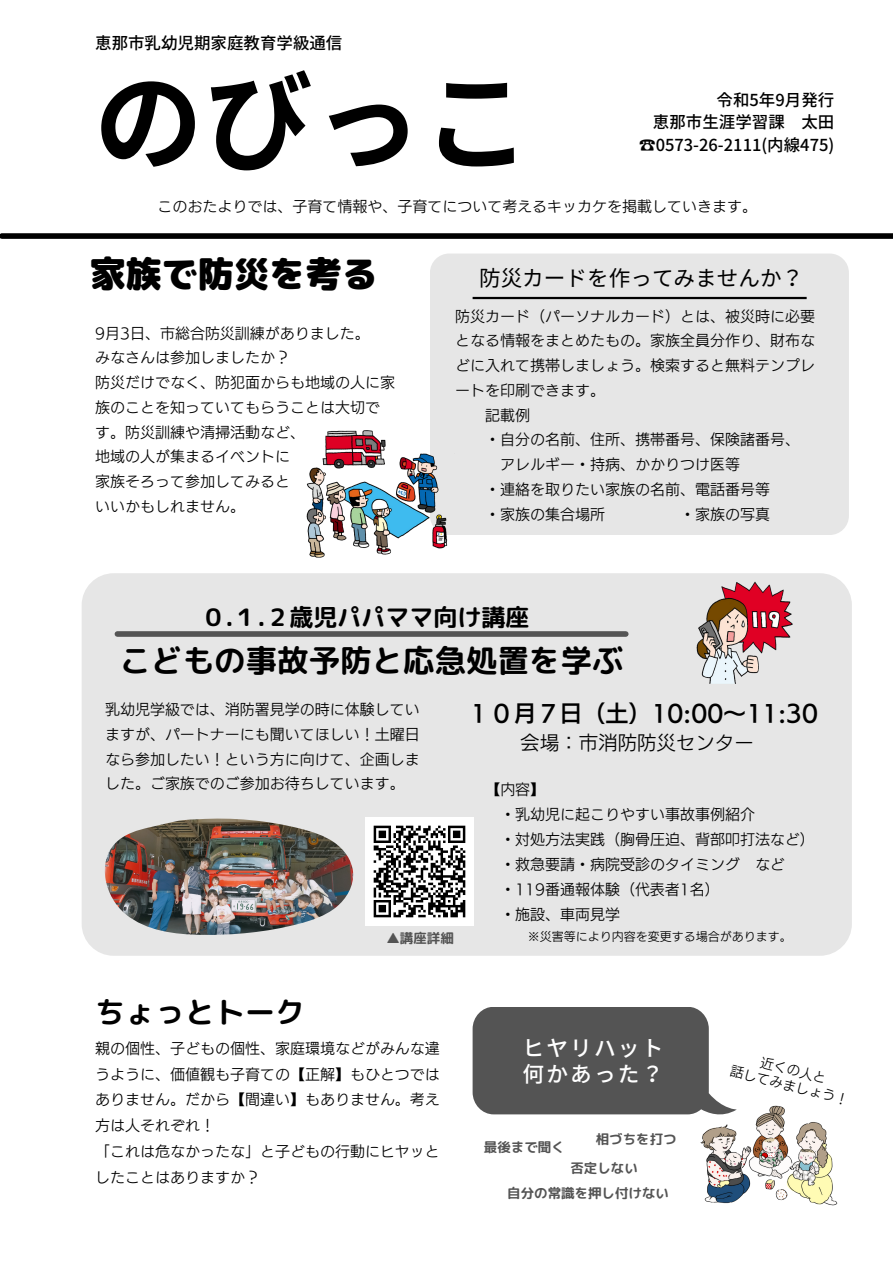
<style>
.page{position:relative;width:893px;height:1264px;background:#fff}
.page>*{position:absolute;margin:0;border:0;box-sizing:border-box;transform-origin:0 0}
.t1{font:700 109.35px "Noto Sans JP";color:#000}
.t2{font:36px "rounded mplus 1 p black";color:#000}
.t3{font:31.5px "rounded mplus 1 p bold";color:#000}
.t4{font:30px "rounded mplus 1 p bold";color:#000}
.t5{font:24px "rounded mplus 1 p bold";color:#000}
.t6{font:23.1px "Canva UD Kakugo Small Pr 6 N DB";color:#000}
.t7{font:500 21.75px "Noto Sans JP";letter-spacing:.1em;color:#fff}
.t8{font:21.6px "Noto Sans JP";color:#000}
.t9{font:19.5px "Canva UD Kakugo Small Pr 6 N R";color:#000}
.t10{font:500 16.5px "Noto Sans JP";color:#000}
.t11{font:15px/24.8px "Canva UD Kakugo Small Pr 6 N R";color:#000}
.t12{font:13.5px "rounded mplus 1 p bold";color:#545454}
.t13{font:13.5px "Canva UD Kakugo Small Pr 6 N R";color:#000}
.t14{font:12px "Canva UD Kakugo Small Pr 6 N R";color:#000}
</style>
<div class="page">
<div style="left:430px;top:253px;width:418px;height:282px;background:#e6e6e6;border-radius:19px"></div>
<div style="left:2px;top:233px;width:890px;height:6px;background:#000"></div>
<div style="left:472px;top:1007px;width:248px;height:107px;background:#545454"></div>
<img style="left:699px;top:1103px;width:139px;height:103px">
<div style="left:82px;top:573px;width:769px;height:382px;background:#e6e6e6;border-radius:32px"></div>
<div style="left:117px;top:631px;width:508px;height:6px;background:#545454"></div>
<hr style="left:472px;top:297px;width:334px;height:2px;background:#000">
<img style="left:365px;top:817px;width:108px;height:108px">
<img style="left:105px;top:818px;width:248px;height:117px">
<img style="left:696px;top:581px;width:97px;height:103px">
<img style="left:306px;top:430px;width:142px;height:128px">
<p class="t10" style="left:95px;top:30px;width:249px">恵那市乳幼児期家庭教育学級通信</p>
<p class="t1" style="left:94px;top:35px;width:439px">のびっこ</p>
<p class="t10" style="left:716px;top:86px;width:118px">令和5年9月発行</p>
<p class="t10" style="left:653px;top:109px;width:180px">恵那市生涯学習課 太田</p>
<p class="t10" style="left:639px;top:131px;width:196px">☎0573-26-2111(内線475)</p>
<p class="t11" style="left:157px;top:194px;width:601px">このおたよりでは、子育て情報や、子育てについて考えるキッカケを掲載していきます。</p>
<p class="t2" style="left:90px;top:248px;width:289px">家族で防災を考る</p>
<p class="t11" style="left:95px;top:320px;width:276px">9月 3日、市総合防災訓練がありました。</p>
<p class="t11" style="left:95px;top:345px;width:196px">みなさんは参加しましたか？</p>
<p class="t11" style="left:95px;top:370px;width:301px">防災だけでなく、防犯面からも地域の人に家族のことを知っていてもらうことは大切です。防災訓練や清掃活動など、</p>
<p class="t11" style="left:95px;top:444px;width:196px">地域の人が集まるイベントに</p>
<p class="t11" style="left:95px;top:469px;width:196px">家族そろって参加してみると</p>
<p class="t11" style="left:95px;top:493px;width:151px">いいかもしれません。</p>
<p class="t8" style="left:479px;top:261px;width:326px">防災カードを作ってみませんか？</p>
<p class="t11" style="left:455px;top:303px;width:361px;text-align:justify">防災カード（パーソナルカード）とは、被災時に必要となる情報をまとめたもの。家族全員分作り、財布などに入れて携帯しましょう。検索すると無料テンプレートを印刷できます。</p>
<p class="t11" style="left:485px;top:402px;width:46px">記載例</p>
<p class="t11" style="left:485px;top:427px;width:316px">・自分の名前、住所、携帯番号、保険諸番号、</p>
<p class="t11" style="left:500px;top:452px;width:241px">アレルギー・持病、かかりつけ医等</p>
<p class="t11" style="left:485px;top:477px;width:286px">・連絡を取りたい家族の名前、電話番号等</p>
<p class="t11" style="left:485px;top:501px;width:121px">・家族の集合場所</p>
<p class="t11" style="left:680px;top:501px;width:91px">・家族の写真</p>
<p class="t5" style="left:201px;top:600px;width:329px">０.１.２歳児パパママ向け講座</p>
<p class="t3" style="left:120px;top:638px;width:505px">こどもの事故予防と応急処置を学ぶ</p>
<p class="t11" style="left:105px;top:697px;width:316px">乳幼児学級では、消防署見学の時に体験していますが、パートナーにも聞いてほしい！土曜日なら参加したい！という方に向けて、企画しました。ご家族でのご参加お待ちしています。</p>
<p class="t6" style="left:467px;top:702px;width:352px">１０月７日（土）10:00～11:30</p>
<p class="t9" style="left:520px;top:732px;width:235px">会場：市消防防災センター</p>
<p class="t11" style="left:485px;top:777px;width:61px">【内容】</p>
<p class="t11" style="left:500px;top:802px;width:256px">・乳幼児に起こりやすい事故事例紹介</p>
<p class="t11" style="left:500px;top:827px;width:316px">・対処方法実践（胸骨圧迫、背部叩打法など）</p>
<p class="t11" style="left:500px;top:852px;width:286px">・救急要請・病院受診のタイミング など</p>
<p class="t11" style="left:500px;top:877px;width:221px">・119番通報体験（代表者1名）</p>
<p class="t11" style="left:500px;top:902px;width:121px">・施設、車両見学</p>
<p class="t12" style="left:386px;top:928px;width:69px">▲講座詳細</p>
<p class="t14" style="left:527px;top:930px;width:265px">※災害等により内容を変更する場合があります。</p>
<p class="t4" style="left:95px;top:990px;width:211px">ちょっとトーク</p>
<p class="t11" style="left:95px;top:1035px;width:346px;line-height:25.8px;text-align:justify">親の個性、子どもの個性、家庭環境などがみんな違うように、価値観も子育ての【正解】もひとつではありません。だから【間違い】もありません。考え方は人それぞれ！</p>
<p class="t11" style="left:95px;top:1138px;width:346px;line-height:25.8px">「これは危なかったな」と子どもの行動にヒヤッとしたことはありますか？</p>
<p class="t7" style="left:522px;top:1030px;width:142px">ヒヤリハット</p>
<p class="t7" style="left:522px;top:1056px;width:142px">何かあった？</p>
<p class="t13" style="left:732px;top:1063px;width:123px;rotate:14deg">話してみましょう！</p>
<p class="t13" style="left:762px;top:1055px;width:69px;rotate:14deg">近くの人と</p>
<p class="t12" style="left:595px;top:1129px;width:82px">相づちを打つ</p>
<p class="t12" style="left:484px;top:1137px;width:82px">最後まで聞く</p>
<p class="t12" style="left:507px;top:1183px;width:163px">自分の常識を押し付けない</p>
<p class="t12" style="left:570px;top:1158px;width:69px">否定しない</p>
</div>
